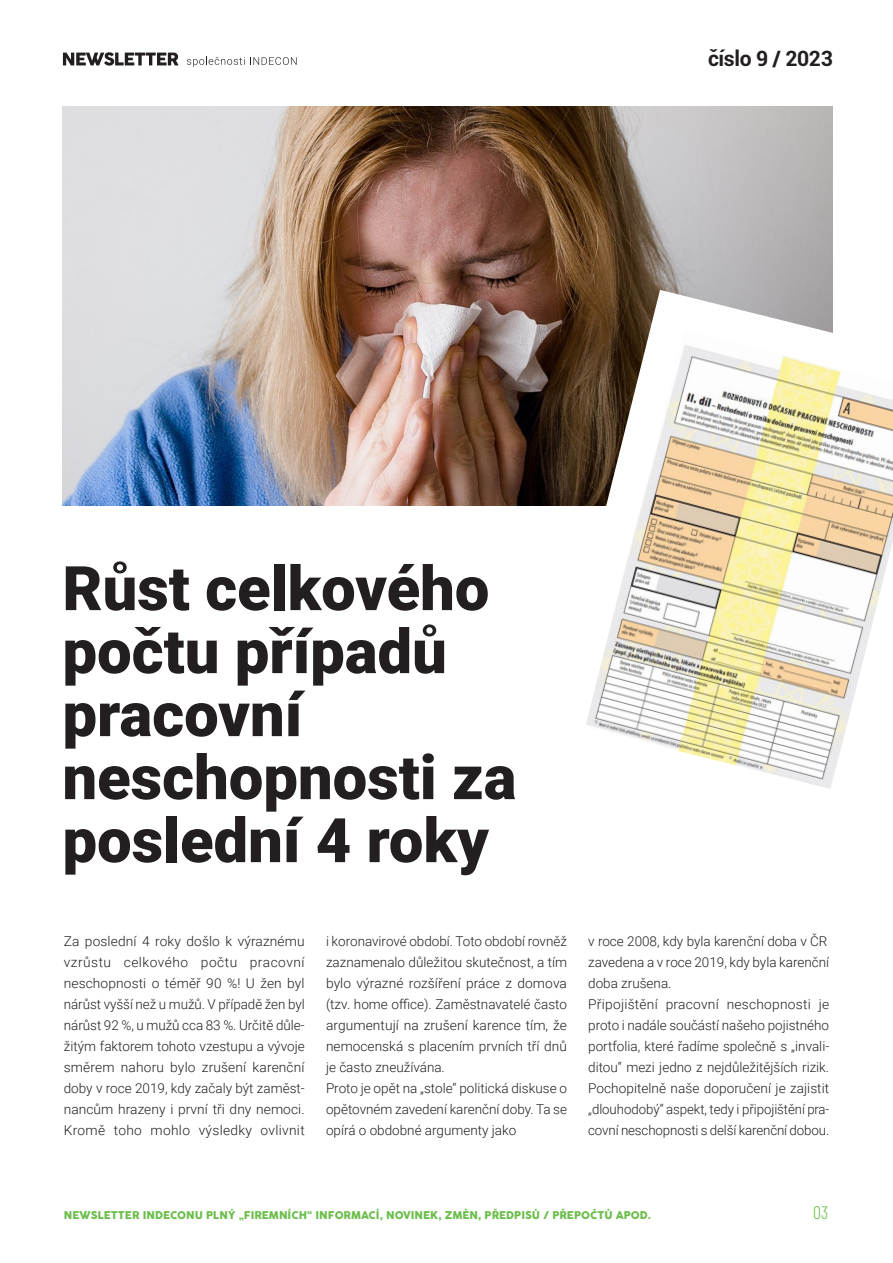
<style>
.page{position:relative;width:893px;height:1263px;background:#fff}
.page>*{position:absolute;margin:0;border:0;box-sizing:border-box;transform-origin:0 0}
.nadpis{font:900 61.5px/63px "Roboto";color:#231f20}
.t1{font:700 21.15px "Roboto";letter-spacing:-.02em;color:#231f20}
.t2{font:300 18px "Barlow Condensed";color:#6cbe4c}
.zakladni_text{font:300 13.5px/21px "Roboto";color:#231f20;text-align:justify}
.t3{font:10.5px "Cocogoose";color:#6cbe4c}
</style>
<div class="page">
<svg style="left:63px;top:52px;width:115px;height:14px"></svg>
<svg style="left:187px;top:57px;width:110px;height:10px"></svg>
<img style="left:63px;top:106px;width:770px;height:399px">
<svg style="left:525px;top:270px;width:368px;height:519px"></svg>
<h2 class="t1" style="left:708px;top:43px;width:126px">číslo 9 / 2023</h2>
<p class="nadpis" style="left:62px;top:554px;width:455px">Růst celkového počtu případů pracovní neschopnosti za poslední 4 roky</p>
<p class="zakladni_text" style="left:64px;top:930px;width:242px">Za poslední 4 roky došlo k výraznému vzrůstu celkového počtu pracovní neschopnosti o téměř 90 %! U žen byl nárůst vyšší než u mužů. V případě žen byl nárůst 92 %, u mužů cca 83 %. Určitě důle&shy;žitým faktorem tohoto vzestupu a vývoje směrem nahoru bylo zrušení karenční doby v roce 2019, kdy začaly být zaměst&shy;nancům hrazeny i první tři dny nemoci.<br>Kromě toho mohlo výsledky ovlivnit</p>
<p class="zakladni_text" style="left:326px;top:930px;width:242px">i koronavirové období. Toto období rovněž zaznamenalo důležitou skutečnost, a tím bylo výrazné rozšíření práce z domova (tzv. home office). Zaměstnavatelé často argumentují na zrušení karence tím, že nemocenská s placením prvních tří dnů je často zneužívána.</p>
<p class="zakladni_text" style="left:326px;top:1077px;width:242px">Proto je opět na „stole“ politická diskuse o opětovném zavedení karenční doby. Ta se opírá o obdobné argumenty jako</p>
<p class="zakladni_text" style="left:588px;top:930px;width:241px">v roce 2008, kdy byla karenční doba v ČR</p>
<p class="zakladni_text" style="left:588px;top:951px;width:242px">zavedena a v roce 2019, kdy byla karenční doba zrušena.</p>
<p class="zakladni_text" style="left:588px;top:993px;width:242px">Připojištění pracovní neschopnosti je proto i nadále součástí našeho pojistného portfolia, které řadíme společně s „invali&shy;ditou“ mezi jedno z nejdůležitějších rizik.<br>Pochopitelně naše doporučení je zajistit „dlouhodobý“ aspekt, tedy i připojištění pra&shy;covní neschopnosti s delší karenční dobou.</p>
<p class="t3" style="left:64px;top:1208px;width:589px">NEWSLETTER INDECONU PLNÝ „FIREMNÍCH“ INFORMACÍ, NOVINEK, ZMĚN, PŘEDPISŮ / PŘEPOČTŮ APOD.</p>
<h3 class="t2" style="left:813px;top:1200px;width:17px">03</h3>
</div>
